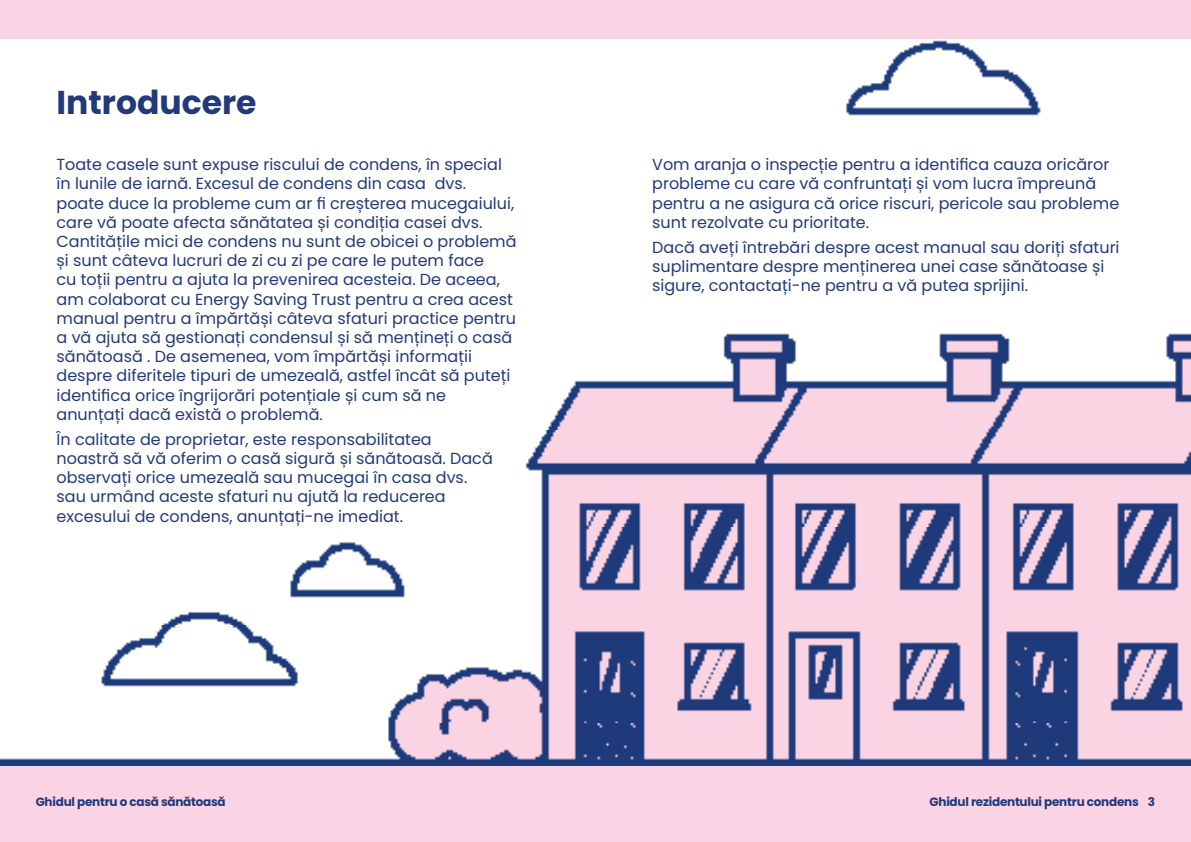
<style>
.page{position:relative;width:1191px;height:842px;background:#fad4e4}
.page>*{position:absolute;margin:0;border:0;box-sizing:border-box;transform-origin:0 0}
.t1{font:700 33px "Poppins";color:#22397a}
.t2{font:16px/19.2px "Poppins";color:#22397a}
.t3{font:700 12px "Poppins";letter-spacing:-.02em;color:#22397a}
</style>
<div class="page">
<img style="left:0;top:39px;width:1191px;height:727px">
<h1 class="t1" style="left:57px;top:83px;width:201px">Introducere</h1>
<p class="t2" style="left:57px;top:155px;width:461px">Toate casele sunt expuse riscului de condens, în special în lunile de iarnă. Excesul de condens din casa dvs. poate duce la probleme cum ar fi creșterea mucegaiului, care vă poate afecta sănătatea și condiția casei dvs.<br>Cantitățile mici de condens nu sunt de obicei o problemă și sunt câteva lucruri de zi cu zi pe care le putem face<br>cu toții pentru a ajuta la prevenirea acesteia. De aceea, am colaborat cu Energy Saving Trust pentru a crea acest manual pentru a împărtăși câteva sfaturi practice pentru a vă ajuta să gestionați condensul și să mențineți o casă sănătoasă . De asemenea, vom împărtăși informații despre diferitele tipuri de umezeală, astfel încât să puteți identifica orice îngrijorări potențiale și cum să ne anunțați dacă există o problemă.</p>
<p class="t2" style="left:57px;top:430px;width:438px">În calitate de proprietar, este responsabilitatea noastră să vă oferim o casă sigură și sănătoasă. Dacă observați orice umezeală sau mucegai în casa dvs. sau urmând aceste sfaturi nu ajută la reducerea excesului de condens, anunțați-ne imediat.</p>
<p class="t2" style="left:652px;top:155px;width:468px">Vom aranja o inspecție pentru a identifica cauza oricăror probleme cu care vă confruntați și vom lucra împreună pentru a ne asigura că orice riscuri, pericole sau probleme sunt rezolvate cu prioritate.</p>
<p class="t2" style="left:652px;top:238px;width:469px">Dacă aveți întrebări despre acest manual sau doriți sfaturi suplimentare despre menținerea unei case sănătoase și sigure, contactați-ne pentru a vă putea sprijini.</p>
<p class="t3" style="left:36px;top:795px;width:191px">Ghidul pentru o casă sănătoasă</p>
<p class="t3" style="left:929px;top:795px;width:227px">Ghidul rezidentului pentru condens 3</p>
</div>
